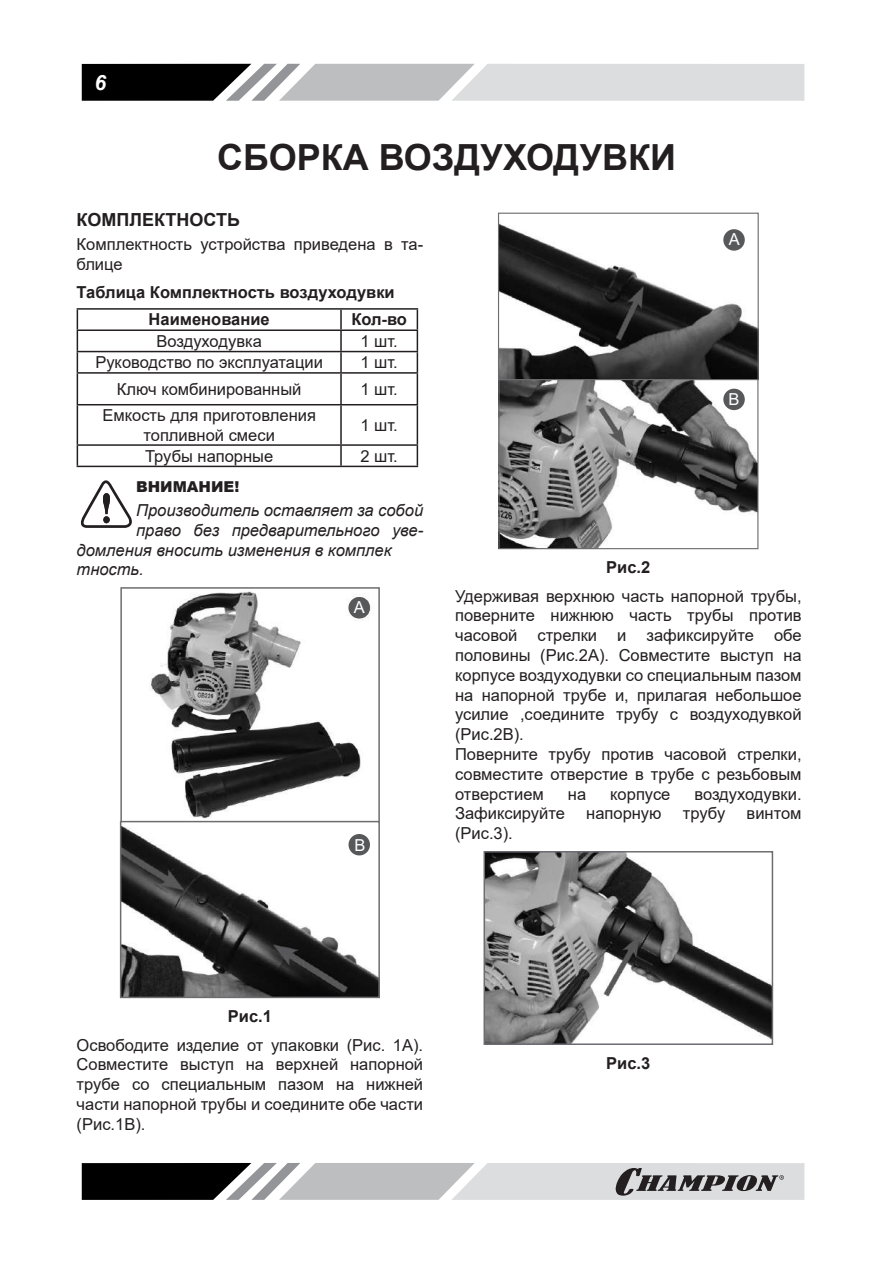
<style>
.page{position:relative;width:893px;height:1263px;background:#fff}
.page>*{position:absolute;margin:0;border:0;box-sizing:border-box;transform-origin:0 0}
.t1{font:700 36px "Arial";color:#231f20}
.t2{font:italic 700 21px "Arial";color:#fff}
.t3{font:700 18px "Arial";color:#231f20}
.t4{font:16.5px/19.8px "Arial";color:#231f20}
.t5{font:italic 16.5px "Arial";color:#231f20}
.t6{font:700 16.5px/27.3px "Arial";color:#231f20}
.t7{font:16.5px "Arial";color:#fff}
.t8{font:900 15px "Arial";color:#231f20}
</style>
<div class="page">
<svg style="left:82px;top:64px;width:722px;height:37px;background:#a7a8a9"></svg>
<svg style="left:82px;top:1163px;width:722px;height:37px;background:#9b9c9d"></svg>
<hr style="left:77px;top:308px;width:264px;height:2px;background:#231f20">
<hr style="left:341px;top:308px;width:77px;height:2px;background:#231f20">
<svg style="left:340px;top:310px;width:2px;height:19px"></svg>
<hr style="left:77px;top:329px;width:264px;height:2px;background:#231f20">
<hr style="left:341px;top:329px;width:77px;height:2px;background:#231f20">
<hr style="left:340px;top:331px;width:2px;height:20px;background:#231f20">
<hr style="left:77px;top:351px;width:264px;height:1px;background:#231f20">
<svg style="left:77px;top:310px;width:1px;height:62px"></svg>
<hr style="left:341px;top:351px;width:77px;height:1px;background:#231f20">
<hr style="left:340px;top:352px;width:2px;height:20px;background:#231f20">
<svg style="left:417px;top:310px;width:1px;height:62px"></svg>
<hr style="left:77px;top:372px;width:264px;height:2px;background:#231f20">
<hr style="left:77px;top:374px;width:1px;height:30px;background:#231f20">
<hr style="left:341px;top:372px;width:77px;height:2px;background:#231f20">
<hr style="left:340px;top:374px;width:2px;height:30px;background:#231f20">
<hr style="left:417px;top:374px;width:1px;height:30px;background:#231f20">
<hr style="left:77px;top:404px;width:264px;height:1px;background:#231f20">
<hr style="left:77px;top:405px;width:1px;height:39px;background:#231f20">
<hr style="left:341px;top:404px;width:77px;height:1px;background:#231f20">
<hr style="left:340px;top:405px;width:2px;height:39px;background:#231f20">
<hr style="left:417px;top:405px;width:1px;height:39px;background:#231f20">
<hr style="left:77px;top:444px;width:264px;height:2px;background:#231f20">
<svg style="left:77px;top:446px;width:1px;height:20px"></svg>
<hr style="left:341px;top:444px;width:77px;height:2px;background:#231f20">
<hr style="left:340px;top:446px;width:2px;height:20px;background:#231f20">
<svg style="left:417px;top:446px;width:1px;height:20px"></svg>
<hr style="left:77px;top:466px;width:264px;height:1px;background:#231f20">
<hr style="left:341px;top:466px;width:77px;height:1px;background:#231f20">
<svg style="left:81px;top:480px;width:51px;height:48px"></svg>
<img style="left:123px;top:591px;width:254px;height:230px">
<div style="left:120px;top:587px;width:260px;height:254px;border:2px solid #6c6d70"></div>
<img style="left:123px;top:826px;width:254px;height:169px">
<div style="left:120px;top:821px;width:260px;height:177px;border:2px solid #6c6d70"></div>
<div style="left:349px;top:597px;width:21px;height:21px;background:#57585a;border-radius:50%"></div>
<div style="left:349px;top:834px;width:21px;height:21px;background:#57585a;border-radius:50%"></div>
<img style="left:500px;top:380px;width:256px;height:167px">
<div style="left:498px;top:377px;width:260px;height:172px;border:1px solid #6c6d70"></div>
<img style="left:500px;top:224px;width:257px;height:154px">
<div style="left:498px;top:213px;width:261px;height:167px;border:1px solid #6c6d70"></div>
<div style="left:723px;top:229px;width:22px;height:22px;background:#57585a;border-radius:50%"></div>
<div style="left:723px;top:389px;width:22px;height:21px;background:#57585a;border-radius:50%"></div>
<img style="left:486px;top:854px;width:284px;height:188px">
<div style="left:483px;top:851px;width:290px;height:194px;border:2px solid #6c6d70"></div>
<p class="t2" style="left:95px;top:68px;width:13px">6</p>
<h1 class="t1" style="left:217px;top:132px;width:460px">СБОРКА ВОЗДУХОДУВКИ</h1>
<p class="t3" style="left:77px;top:207px;width:165px">КОМПЛЕКТНОСТЬ</p>
<p class="t4" style="left:77px;top:234px;width:348px">Комплектность устройства приведена в та&shy;блице</p>
<p class="t6" style="left:149px;top:279px;width:248px;text-indent:-72px">Таблица Комплектность воздуходувки<br>Наименование</p>
<p class="t6" style="left:351px;top:306px;width:57px">Кол-во</p>
<p class="t7" style="left:729px;top:228px;width:13px">A</p>
<p class="t4" style="left:157px;top:331px;width:107px">Воздуходувка</p>
<p class="t4" style="left:361px;top:331px;width:39px">1 шт.</p>
<p class="t4" style="left:95px;top:352px;width:229px">Руководство по эксплуатации</p>
<p class="t4" style="left:361px;top:352px;width:39px">1 шт.</p>
<p class="t4" style="left:117px;top:379px;width:186px">Ключ комбинированный</p>
<p class="t4" style="left:361px;top:379px;width:39px">1 шт.</p>
<p class="t4" style="left:102px;top:405px;width:215px;text-align:center">Емкость для приготовления топливной смеси</p>
<p class="t4" style="left:361px;top:415px;width:39px">1 шт.</p>
<p class="t4" style="left:145px;top:446px;width:130px">Трубы напорные</p>
<p class="t4" style="left:361px;top:446px;width:39px">2 шт.</p>
<p class="t8" style="left:136px;top:476px;width:105px">ВНИМАНИЕ!</p>
<p class="t5" style="left:136px;top:499px;width:289px">Производитель оставляет за собой</p>
<p class="t5" style="left:136px;top:519px;width:289px">право без предварительного уве-</p>
<p class="t5" style="left:77px;top:539px;width:316px">домления вносить изменения в комплек</p>
<p class="t5" style="left:77px;top:559px;width:69px">тность.</p>
<p class="t7" style="left:354px;top:596px;width:13px">A</p>
<p class="t7" style="left:354px;top:833px;width:13px">B</p>
<p class="t7" style="left:728px;top:388px;width:13px">B</p>
<p class="t6" style="left:606px;top:554px;width:46px">Рис.2</p>
<p class="t4" style="left:455px;top:586px;width:348px">Удерживая верхнюю часть напорной трубы, поверните нижнюю часть трубы против часовой стрелки и зафиксируйте обе половины (Рис.2А). Совместите выступ на корпусе воздуходувки со специальным пазом на напорной трубе и, прилагая небольшое усилие ,соедините трубу с воздуходувкой (Рис.2В).<br>Поверните трубу против часовой стрелки, совместите отверстие в трубе с резьбовым отверстием</p>
<p class="t4" style="left:568px;top:784px;width:20px">на</p>
<p class="t4" style="left:610px;top:784px;width:62px">корпусе</p>
<p class="t4" style="left:694px;top:784px;width:109px">воздуходувки.</p>
<p class="t4" style="left:455px;top:804px;width:111px">Зафиксируйте</p>
<p class="t4" style="left:586px;top:804px;width:77px">напорную</p>
<p class="t4" style="left:683px;top:804px;width:44px">трубу</p>
<p class="t4" style="left:747px;top:804px;width:56px">винтом</p>
<p class="t4" style="left:455px;top:823px;width:59px">(Рис.3).</p>
<p class="t6" style="left:228px;top:1003px;width:46px">Рис.1</p>
<p class="t4" style="left:77px;top:1035px;width:348px;text-align:justify">Освободите изделие от упаковки (Рис. 1А).<br>Совместите выступ на верхней напорной трубе со специальным пазом на нижней части напорной трубы и соедините обе части (Рис.1В).</p>
<p class="t6" style="left:606px;top:1050px;width:46px">Рис.3</p>
</div>
